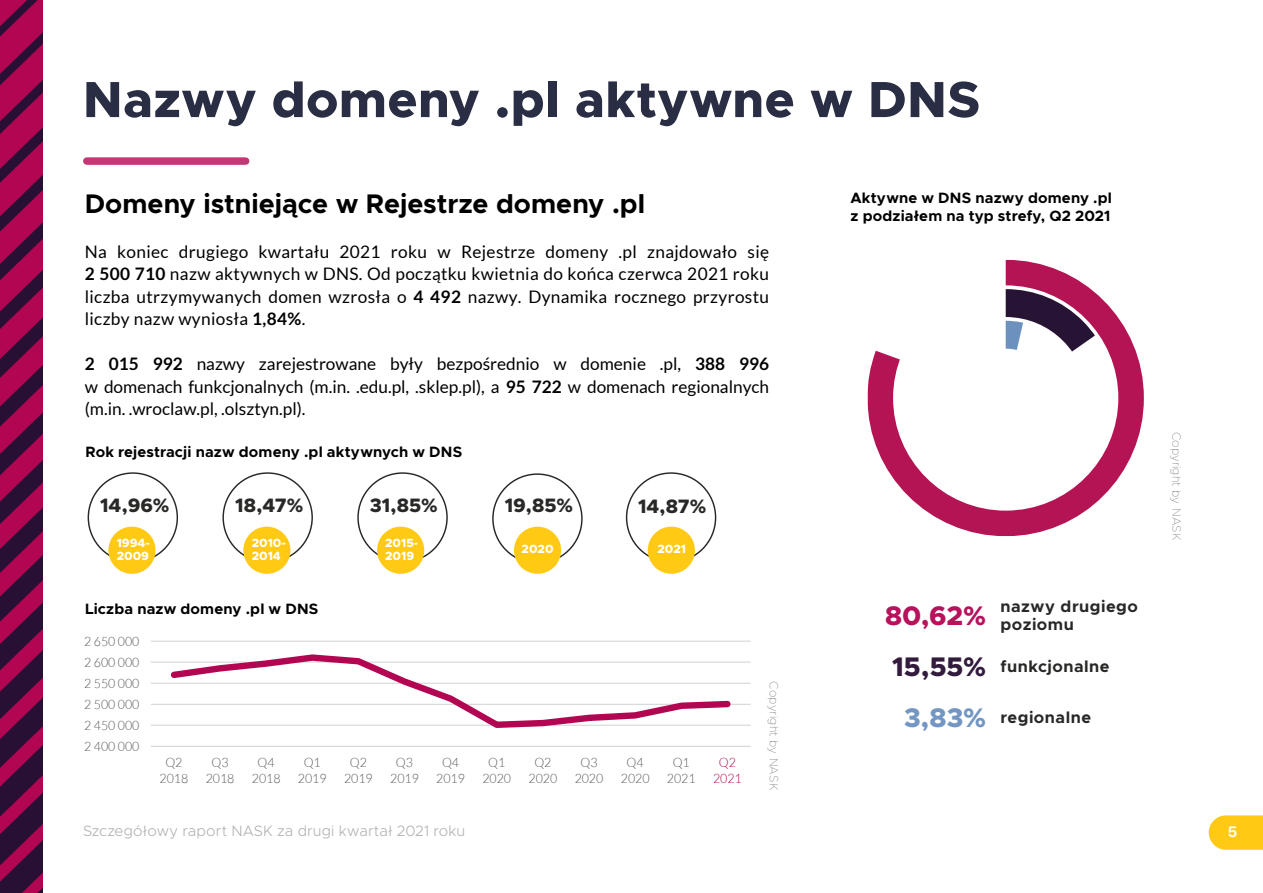
<style>
.page{position:relative;width:1263px;height:893px;background:#fff}
.page>*{position:absolute;margin:0;border:0;box-sizing:border-box;transform-origin:0 0}
.t1{font:800 51px "Metropolis";letter-spacing:.01em;color:#2a2e45}
.t2{font:700 27px "Metropolis";color:#000}
.t3{font:800 27px "Metropolis";color:#331b3e}
.t4{font:800 27px "Metropolis";color:#b7125b}
.t5{font:800 19.5px "Metropolis";letter-spacing:.005em;color:#282827}
.t6{font:17.25px/22.5px "Lato";letter-spacing:.01em;color:#000;text-align:justify}
.t7{font:700 16.5px/17.2px "Metropolis";letter-spacing:.035em;color:#282827}
.t8{font:700 15px/18px "Metropolis";letter-spacing:.01em;color:#000}
.t9{font:300 15px "Metropolis";letter-spacing:.01em;color:#b3b2b2}
.t10{font:700 15px "SF Pro Display";color:#fff}
.t11{font:300 12.9px/15.3px "Lato";color:#595959;text-align:center}
.t12{font:300 12.9px/15.3px "Lato";color:#b30652;text-align:center}
.t13{font:800 12px/13px "Metropolis";color:#fff}
.t14{font:100 12px "Metropolis";letter-spacing:.01em;color:#878787}
.s1{font-weight:700}
.s2{font-weight:800;font-size:27px;color:#7396c2}
</style>
<div class="page">
<svg style="left:1209px;top:815px;width:54px;height:35px;background:#ffcd27"></svg>
<div style="left:87px;top:157px;width:159px;height:8px;background:#c23774"></div>
<hr style="left:151px;top:641px;width:600px;height:1px;background:#d9d9d9">
<hr style="left:151px;top:661px;width:600px;height:2px;background:#d9d9d9">
<hr style="left:151px;top:683px;width:600px;height:1px;background:#d9d9d9">
<hr style="left:151px;top:704px;width:600px;height:1px;background:#d9d9d9">
<hr style="left:151px;top:725px;width:600px;height:1px;background:#d9d9d9">
<hr style="left:151px;top:746px;width:600px;height:1px;background:#d9d9d9">
<svg style="left:167px;top:654px;width:567px;height:74px"></svg>
<div style="left:648px;top:527px;width:47px;height:47px;background:#ffc914;border-radius:50%"></div>
<div style="left:514px;top:527px;width:47px;height:47px;background:#ffc914;border-radius:50%"></div>
<div style="left:377px;top:527px;width:47px;height:47px;background:#ffc914;border-radius:50%"></div>
<div style="left:243px;top:527px;width:47px;height:47px;background:#ffc914;border-radius:50%"></div>
<div style="left:108px;top:527px;width:48px;height:47px;background:#ffc914;border-radius:50%"></div>
<svg style="left:867px;top:260px;width:277px;height:276px"></svg>
<svg style="left:1006px;top:289px;width:108px;height:109px"></svg>
<img style="left:0;top:0;width:42px;height:893px">
<h1 class="t1" style="left:83px;top:67px;width:899px">Nazwy domeny .pl aktywne w DNS</h1>
<h2 class="t2" style="left:85px;top:186px;width:562px">Domeny istniejące w Rejestrze domeny .pl</h2>
<p class="t6" style="left:85px;top:240px;width:686px">Na koniec drugiego kwartału 2021 roku w Rejestrze domeny .pl znajdowało się <span class="s1">2 500 710</span> nazw aktywnych w DNS. Od początku kwietnia do końca czerwca 2021 roku liczba utrzymywanych domen wzrosła o <span class="s1">4 492</span> nazwy. Dynamika rocznego przyrostu liczby nazw wyniosła <span class="s1">1,84%</span>.</p>
<p class="t6" style="left:85px;top:353px;width:686px"><span class="s1">2 015 992</span> nazwy zarejestrowane były bezpośrednio w domenie .pl, <span class="s1">388 996 </span>w domenach funkcjonalnych (m.in. .edu.pl, .sklep.pl), a <span class="s1">95 722</span> w domenach regionalnych (m.in. .wroclaw.pl, .olsztyn.pl).</p>
<p class="t8" style="left:85px;top:443px;width:378px">Rok rejestracji nazw domeny .pl aktywnych w DNS</p>
<p class="t5" style="left:100px;top:493px;width:71px">14,96%</p>
<p class="t13" style="left:117px;top:536px;width:35px">1994-<br>2009</p>
<p class="t5" style="left:235px;top:493px;width:70px">18,47%</p>
<p class="t13" style="left:252px;top:536px;width:36px">2010-<br>2014</p>
<p class="t8" style="left:85px;top:600px;width:235px">Liczba nazw domeny .pl w DNS</p>
<p class="t11" style="left:84px;top:633px;width:57px">2 650 000</p>
<p class="t11" style="left:84px;top:654px;width:57px">2 600 000</p>
<p class="t11" style="left:84px;top:675px;width:57px">2 550 000</p>
<p class="t11" style="left:84px;top:696px;width:57px">2 500 000</p>
<p class="t11" style="left:84px;top:717px;width:57px">2 450 000</p>
<p class="t11" style="left:84px;top:738px;width:57px">2 400 000</p>
<p class="t5" style="left:370px;top:493px;width:69px">31,85%</p>
<p class="t13" style="left:385px;top:536px;width:35px">2015-<br>2019</p>
<p class="t5" style="left:505px;top:493px;width:70px">19,85%</p>
<p class="t13" style="left:522px;top:543px;width:33px">2020</p>
<p class="t5" style="left:638px;top:494px;width:70px">14,87%</p>
<p class="t13" style="left:657px;top:542px;width:30px">2021</p>
<p class="t11" style="left:160px;top:755px;width:30px">Q2<br>2018</p>
<p class="t11" style="left:206px;top:755px;width:30px">Q3<br>2018</p>
<p class="t11" style="left:252px;top:755px;width:30px">Q4<br>2018</p>
<p class="t11" style="left:298px;top:755px;width:30px">Q1<br>2019</p>
<p class="t11" style="left:344px;top:755px;width:30px">Q2<br>2019</p>
<p class="t11" style="left:390px;top:755px;width:30px">Q3<br>2019</p>
<p class="t11" style="left:436px;top:755px;width:30px">Q4<br>2019</p>
<p class="t11" style="left:482px;top:755px;width:30px">Q1<br>2020</p>
<p class="t11" style="left:528px;top:755px;width:30px">Q2<br>2020</p>
<p class="t11" style="left:575px;top:755px;width:30px">Q3<br>2020</p>
<p class="t11" style="left:621px;top:755px;width:30px">Q4<br>2020</p>
<p class="t11" style="left:667px;top:755px;width:30px">Q1<br>2021</p>
<p class="t12" style="left:713px;top:755px;width:30px">Q2<br>2021</p>
<p class="t14" style="left:781px;top:681px;width:110px;rotate:90deg">Copyright by NASK</p>
<p class="t8" style="left:850px;top:189px;width:263px">Aktywne w DNS nazwy domeny .pl z podziałem na typ strefy, Q2 2021</p>
<p class="t7" style="left:1000px;top:598px;width:139px">nazwy drugiego poziomu</p>
<p class="t7" style="left:1000px;top:658px;width:111px">funkcjonalne</p>
<p class="t7" style="left:904px;top:709px;width:189px"><span class="s2">3,83%</span> regionalne</p>
<h2 class="t4" style="left:885px;top:599px;width:102px">80,62%</h2>
<h2 class="t3" style="left:892px;top:650px;width:95px">15,55%</h2>
<p class="t14" style="left:1184px;top:432px;width:110px;rotate:90deg">Copyright by NASK</p>
<p class="t9" style="left:83px;top:822px;width:384px">Szczegółowy raport NASK za drugi kwartał 2021 roku</p>
<p class="t10" style="left:1228px;top:821px;width:11px">5</p>
</div>
